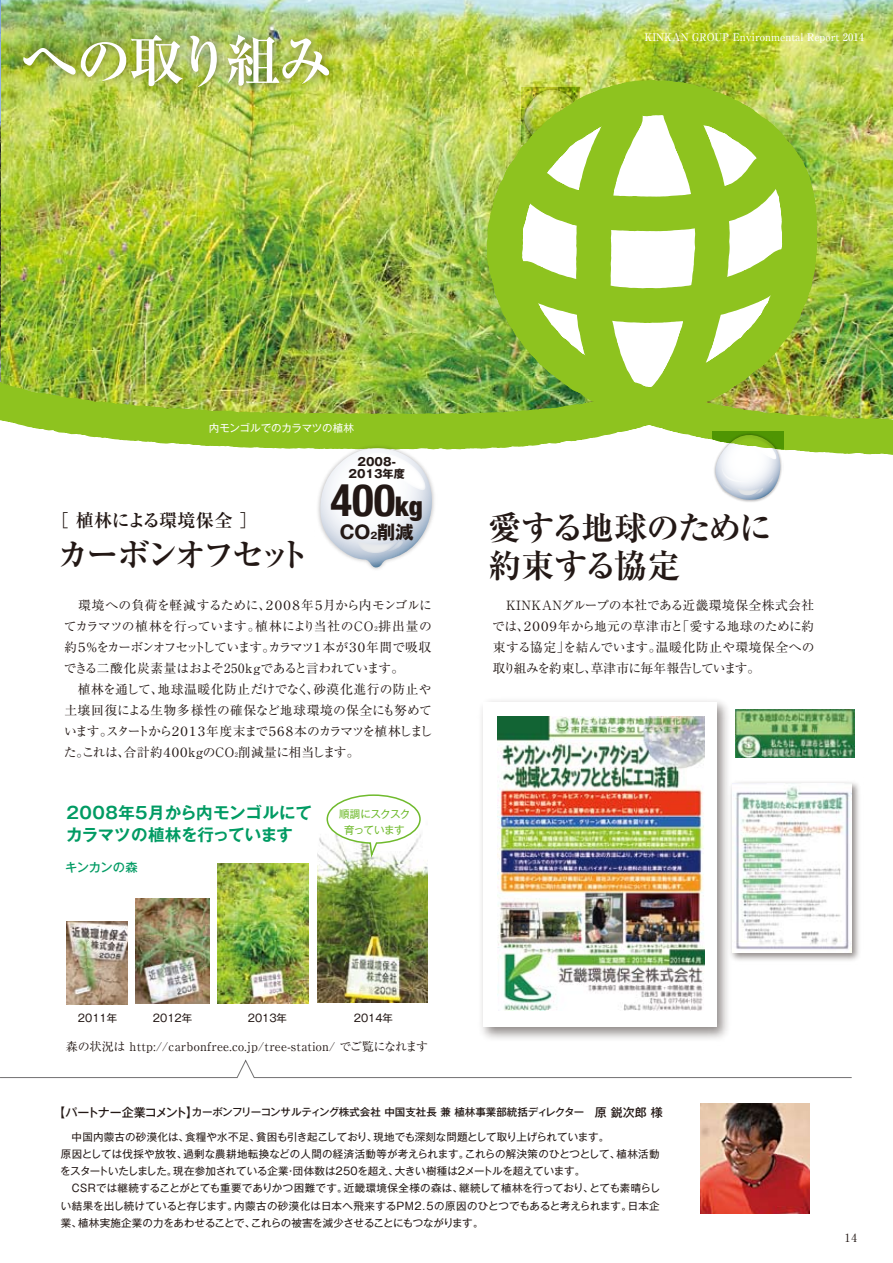
<style>
.page{position:relative;width:893px;height:1263px;background:#fff}
.page>*{position:absolute;margin:0;border:0;box-sizing:border-box;transform-origin:0 0}
.t1{font:700 55.5px "Ryumin Pro";letter-spacing:-.06em;color:#fff}
.t2{font:700 condensed 45px "Helvetica Neue";color:#231815}
.t3{font:700 33px/37.5px "Ryumin Pro";letter-spacing:-.055em;color:#231815}
.t4{font:700 33px "Ryumin Pro";letter-spacing:-.135em;color:#231815}
.t5{font:700 18.3px "Gothic MB101 Pro";color:#231815}
.t6{font:700 18px "Ryumin Pro";color:#231815}
.t7{font:700 16.5px/21.5px "Gothic MB101 Pro De";letter-spacing:-.025em;color:#009b63}
.t8{font:12.75px/21px "Ryumin Pro";letter-spacing:-.04em;color:#231815}
.t9{font:500 12.3px "Gothic MB101 Pro";letter-spacing:-.025em;color:#009b63}
.t10{font:12px "Ryumin Pro";letter-spacing:.025em;color:#231815}
.t11{font:700 11.25px/12px "Gothic MB101 Pro";color:#231815;text-align:center}
.t12{font:11.25px "Ryumin Pro";color:#231815}
.t13{font:10.5px/17.2px "Gothic MB101 Pro";color:#231815}
.t14{font:500 10.5px "Gothic MB101 Pro";letter-spacing:-.02em;color:#231815}
.t15{font:500 10.5px "Ryumin Pro";color:#fff}
.t16{font:10.5px "Gothic MB101 Pro";letter-spacing:-.015em;color:#fff}
.t17{font:10.5px/15.3px "Gothic MB101 Pro";letter-spacing:-.04em;color:#6fba2c;text-align:center}
.s1{font-weight:900;font-size:27px}
.s2{font-size:9.15px}
.s3{font-size:6.3px}
.s4{font-size:12px}
</style>
<div class="page">
<img style="left:1px;top:0;width:892px;height:58px">
<img style="left:0;top:0;width:1px;height:20px">
<img style="left:701px;top:1104px;width:108px;height:110px">
<img style="left:736px;top:709px;width:119px;height:49px">
<img style="left:734px;top:782px;width:125px;height:179px">
<img style="left:734px;top:784px;width:118px;height:168px">
<svg style="left:0;top:110px;width:1px;height:311px"></svg>
<img style="left:0;top:20px;width:346px;height:90px">
<img style="left:66px;top:921px;width:61px;height:83px">
<img style="left:135px;top:899px;width:74px;height:105px">
<img style="left:217px;top:863px;width:92px;height:140px">
<img style="left:317px;top:837px;width:110px;height:165px">
<img style="left:481px;top:700px;width:253px;height:339px">
<div style="left:483px;top:702px;width:233px;height:325px;background:#fff"></div>
<img style="left:497px;top:716px;width:208px;height:294px">
<svg style="left:0;top:1059px;width:852px;height:19px"></svg>
<img style="left:1px;top:58px;width:892px;height:397px">
<img style="left:315px;top:443px;width:65px;height:127px">
<svg style="left:320px;top:443px;width:117px;height:125px"></svg>
<img style="left:481px;top:69px;width:351px;height:431px">
<svg style="left:326px;top:794px;width:95px;height:67px"></svg>
<p class="t1" style="left:22px;top:17px;width:313px">への取り組み</p>
<p class="t15" style="left:644px;top:29px;width:221px">KINKAN GROUP Environmental Report 2014</p>
<p class="t16" style="left:209px;top:419px;width:147px">内モンゴルでのカラマツの植林</p>
<p class="t6" style="left:51px;top:506px;width:208px">［ 植林による環境保全 ］</p>
<p class="t4" style="left:57px;top:528px;width:255px">カーボンオフセット</p>
<p class="t11" style="left:348px;top:455px;width:58px">2008-<br>2013年度</p>
<p class="t2" style="left:330px;top:473px;width:94px">400<span class="s1">kg</span></p>
<p class="t5" style="left:340px;top:517px;width:76px">CO<span class="s2">2</span>削減</p>
<p class="t8" style="left:64px;top:594px;width:370px">　環境への負荷を軽減するために、２００８年５月から内モンゴルにてカラマツの植林を行っています。植林により当社のCO <span class="s3">2</span>排出量の約５％をカーボンオフセットしています。カラマツ１本が３０年間で吸収できる二酸化炭素量はおよそ250kgであると言われています。<br>　植林を通して、地球温暖化防止だけでなく、砂漠化進行の防止や土壌回復による生物多様性の確保など地球環境の保全にも努めています。スタートから２０１３年度末まで５６８本のカラマツを植林しました。これは、合計約４００kgのＣＯ<span class="s3">2</span>削減量に相当します。</p>
<p class="t7" style="left:65px;top:800px;width:249px">２００８年５月から内モンゴルにてカラマツの植林を行っています</p>
<p class="t9" style="left:65px;top:857px;width:74px">キンカンの森</p>
<p class="t17" style="left:339px;top:805px;width:73px">順調にスクスク育っています</p>
<p class="t13" style="left:78px;top:1008px;width:41px">2011年</p>
<p class="t13" style="left:153px;top:1008px;width:41px">2012年</p>
<p class="t13" style="left:248px;top:1008px;width:41px">2013年</p>
<p class="t13" style="left:354px;top:1008px;width:41px">2014年</p>
<p class="t10" style="left:66px;top:1037px;width:364px">森の状況は http://carbonfree.co.jp/tree-station/ でご覧になれます</p>
<p class="t3" style="left:488px;top:507px;width:285px">愛する地球のために約束する協定</p>
<p class="t8" style="left:492px;top:594px;width:324px;text-align:justify">　KINKANグループの本社である近畿環境保全株式会社では、２００９年から地元の草津市と「愛する地球のために約束する協定」を結んでいます。温暖化防止や環境保全への取り組みを約束し、草津市に毎年報告しています。</p>
<p class="t14" style="left:53px;top:1103px;width:611px"><span class="s4">【パートナー企業コメント】</span>カーボンフリーコンサルティング株式会社 中国支社長 兼 植林事業部統括ディレクター　<span class="s4">原 鋭次郎 様</span></p>
<p class="t13" style="left:60px;top:1127px;width:601px">　中国内蒙古の砂漠化は、食糧や水不足、貧困も引き起こしており、現地でも深刻な問題として取り上げられています。<br>原因としては伐採や放牧、過剰な農耕地転換などの人間の経済活動等が考えられます。これらの解決策のひとつとして、植林活動をスタートいたしました。現在参加されている企業・団体数は250を超え、大きい樹種は2メートルを超えています。<br>　ＣＳＲでは継続することがとても重要でありかつ困難です。近畿環境保全様の森は、継続して植林を行っており、とても素晴らしい結果を出し続けていると存じます。内蒙古の砂漠化は日本へ飛来するPM２．５の原因のひとつでもあると考えられます。日本企業、植林実施企業の力をあわせることで、これらの被害を減少させることにもつながります。</p>
<p class="t12" style="left:845px;top:1229px;width:14px">14</p>
</div>
